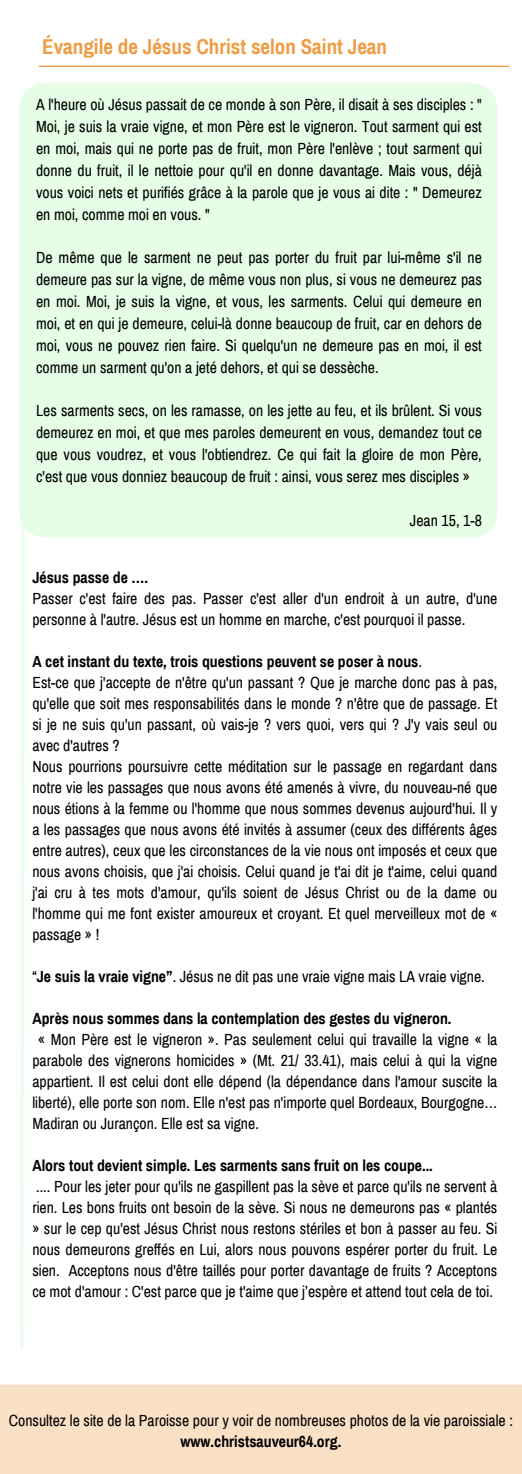
<style>
.page{position:relative;width:522px;height:1474px;background:#fff}
.page>*{position:absolute;margin:0;border:0;box-sizing:border-box;transform-origin:0 0}
.t1{font:700 21px "Archivo Narrow";color:#ef9c43}
.t2{font:15.75px/21px "Archivo Narrow";color:#000;text-align:justify}
.t3{font:700 15.75px "Archivo Narrow";color:#000}
.s1{font-weight:400}
.s2{font-weight:700}
</style>
<div class="page">
<div style="left:0;top:1384px;width:521px;height:90px;background:#fae1c6"></div>
<svg style="left:20px;top:537px;width:5px;height:812px"></svg>
<div style="left:19px;top:83px;width:477px;height:454px;background:#e5fee5"></div>
<hr style="left:39px;top:66px;width:469px;height:1px;background:#ef9c43">
<p class="t1" style="left:42px;top:35px;width:346px">Évangile de Jésus Christ selon Saint Jean</p>
<p class="t2" style="left:36px;top:94px;width:446px;line-height:21.9px">A l'heure où Jésus passait de ce monde à son Père, il disait à ses disciples : " Moi, je suis la vraie vigne, et mon Père est le vigneron. Tout sarment qui est en moi, mais qui ne porte pas de fruit, mon Père l'enlève ; tout sarment qui donne du fruit, il le nettoie pour qu'il en donne davantage. Mais vous, déjà vous voici nets et purifiés grâce à la parole que je vous ai dite : " Demeurez en moi, comme moi en vous. "</p>
<p class="t2" style="left:36px;top:247px;width:446px;line-height:21.9px">De même que le sarment ne peut pas porter du fruit par lui-même s'il ne demeure pas sur la vigne, de même vous non plus, si vous ne demeurez pas en moi. Moi, je suis la vigne, et vous, les sarments. Celui qui demeure en moi, et en qui je demeure, celui-là donne beaucoup de fruit, car en dehors de moi, vous ne pouvez rien faire. Si quelqu'un ne demeure pas en moi, il est comme un sarment qu'on a jeté dehors, et qui se dessèche.</p>
<p class="t2" style="left:36px;top:400px;width:446px;line-height:21.9px">Les sarments secs, on les ramasse, on les jette au feu, et ils brûlent. Si vous demeurez en moi, et que mes paroles demeurent en vous, demandez tout ce que vous voudrez, et vous l'obtiendrez. Ce qui fait la gloire de mon Père, c'est que vous donniez beaucoup de fruit : ainsi, vous serez mes disciples »</p>
<p class="t2" style="left:409px;top:510px;width:73px">Jean 15, 1-8</p>
<h2 class="t3" style="left:32px;top:569px;width:117px">Jésus passe de ….</h2>
<p class="t2" style="left:32px;top:588px;width:466px">Passer c'est faire des pas. Passer c'est aller d'un endroit à un autre, d'une personne à l'autre. Jésus est un homme en marche, c'est pourquoi il passe.</p>
<p class="t3" style="left:32px;top:653px;width:391px">A cet instant du texte, trois questions peuvent se poser à nous<span class="s1">.</span></p>
<p class="t2" style="left:32px;top:672px;width:466px">Est-ce que j'accepte de n'être qu'un passant ? Que je marche donc pas à pas, qu'elle que soit mes responsabilités dans le monde ? n'être que de passage. Et si je ne suis qu'un passant, où vais-je ? vers quoi, vers qui ? J'y vais seul ou avec d'autres ?</p>
<p class="t2" style="left:32px;top:756px;width:466px">Nous pourrions poursuivre cette méditation sur le passage en regardant dans notre vie les passages que nous avons été amenés à vivre, du nouveau-né que nous étions à la femme ou l'homme que nous sommes devenus aujourd'hui. Il y a les passages que nous avons été invités à assumer (ceux des différents âges entre autres), ceux que les circonstances de la vie nous ont imposés et ceux que nous avons choisis, que j'ai choisis. Celui quand je t'ai dit je t'aime, celui quand j'ai cru à tes mots d'amour, qu'ils soient de Jésus Christ ou de la dame ou l'homme qui me font exister amoureux et croyant. Et quel merveilleux mot de « passage » !</p>
<h1 class="t2" style="left:32px;top:966px;width:453px">“<span class="s2">Je suis la vraie vigne”</span>. Jésus ne dit pas une vraie vigne mais LA vraie vigne.</h1>
<p class="t3" style="left:32px;top:1010px;width:420px">Après nous sommes dans la contemplation des gestes du vigneron.</p>
<p class="t2" style="left:32px;top:1029px;width:466px;text-indent:6px">« Mon Père est le vigneron ». Pas seulement celui qui travaille la vigne « la parabole des vignerons homicides » (Mt. 21/ 33.41), mais celui à qui la vigne appartient. Il est celui dont elle dépend (la dépendance dans l'amour suscite la liberté), elle porte son nom. Elle n'est pas n'importe quel Bordeaux, Bourgogne… Madiran ou Jurançon. Elle est sa vigne.</p>
<p class="t3" style="left:32px;top:1157px;width:401px">Alors tout devient simple. Les sarments sans fruit on les coupe...</p>
<p class="t2" style="left:32px;top:1176px;width:466px">.... Pour les jeter pour qu'ils ne gaspillent pas la sève et parce qu'ils ne servent à rien. Les bons fruits ont besoin de la sève. Si nous ne demeurons pas « plantés » sur le cep qu'est Jésus Christ nous restons stériles et bon à passer au feu. Si nous demeurons greffés en Lui, alors nous pouvons espérer porter du fruit. Le sien. Acceptons nous d'être taillés pour porter davantage de fruits ? Acceptons ce mot d'amour : C'est parce que je t'aime que j’espère et attend tout cela de toi.</p>
<p class="t2" style="left:9px;top:1410px;width:505px;text-align:center">Consultez le site de la Paroisse pour y voir de nombreuses photos de la vie paroissiale : <span class="s2">www.christsauveur64.org.</span></p>
</div>
